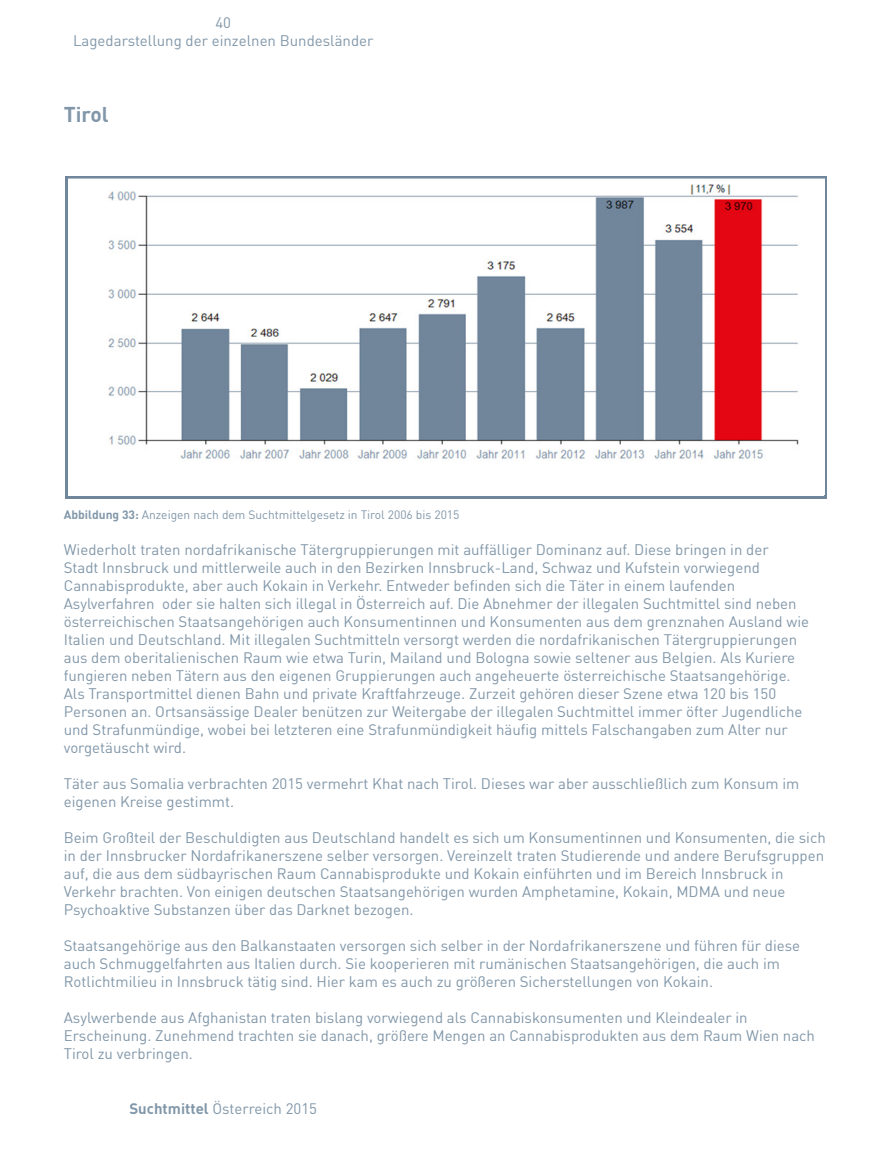
<style>
.page{position:relative;width:893px;height:1149px;background:#fff}
.page>*{position:absolute;margin:0;border:0;box-sizing:border-box;transform-origin:0 0}
.t1{font:700 21px "DIN";color:#8197a9}
.t2{font:15px/18px "DIN";color:#8197a9}
.t3{font:12px "DIN";color:#8197a9}
.s1{font-weight:700}
</style>
<div class="page">
<hr style="left:65px;top:176px;width:3px;height:322px;background:#70869b">
<hr style="left:824px;top:179px;width:3px;height:319px;background:#70869b">
<hr style="left:68px;top:176px;width:759px;height:3px;background:#70869b">
<hr style="left:68px;top:495px;width:759px;height:3px;background:#70869b">
<img style="left:108px;top:184px;width:691px;height:277px">
<p class="t2" style="left:215px;top:14px;width:17px">40</p>
<p class="t2" style="left:73px;top:32px;width:302px">Lagedarstellung der einzelnen Bundesländer</p>
<p class="t1" style="left:64px;top:101px;width:46px">Tirol</p>
<p class="t3" style="left:64px;top:506px;width:397px"><span class="s1">Abbildung 33:</span> Anzeigen nach dem Suchtmittelgesetz in Tirol 2006 bis 2015</p>
<p class="t2" style="left:64px;top:540px;width:747px">Wiederholt traten nordafrikanische Tätergruppierungen mit auffälliger Dominanz auf. Diese bringen in der<br>Stadt Innsbruck und mittlerweile auch in den Bezirken Innsbruck-Land, Schwaz und Kufstein vorwiegend Cannabisprodukte, aber auch Kokain in Verkehr. Entweder befinden sich die Täter in einem laufenden Asylverfahren oder sie halten sich illegal in Österreich auf. Die Abnehmer der illegalen Suchtmittel sind neben österreichischen Staatsangehörigen auch Konsumentinnen und Konsumenten aus dem grenznahen Ausland wie Italien und Deutschland. Mit illegalen Suchtmitteln versorgt werden die nordafrikanischen Tätergruppierungen aus dem oberitalienischen Raum wie etwa Turin, Mailand und Bologna sowie seltener aus Belgien. Als Kuriere fungieren neben Tätern aus den eigenen Gruppierungen auch angeheuerte österreichische Staatsangehörige.<br>Als Transportmittel dienen Bahn und private Kraftfahrzeuge. Zurzeit gehören dieser Szene etwa 120 bis 150<br>Personen an. Ortsansässige Dealer benützen zur Weitergabe der illegalen Suchtmittel immer öfter Jugendliche und Strafunmündige, wobei bei letzteren eine Strafunmündigkeit häufig mittels Falschangaben zum Alter nur vorgetäuscht wird.</p>
<p class="t2" style="left:64px;top:774px;width:737px">Täter aus Somalia verbrachten 2015 vermehrt Khat nach Tirol. Dieses war aber ausschließlich zum Konsum im eigenen Kreise gestimmt.</p>
<p class="t2" style="left:64px;top:828px;width:764px">Beim Großteil der Beschuldigten aus Deutschland handelt es sich um Konsumentinnen und Konsumenten, die sich in der Innsbrucker Nordafrikanerszene selber versorgen. Vereinzelt traten Studierende und andere Berufsgruppen auf, die aus dem südbayrischen Raum Cannabisprodukte und Kokain einführten und im Bereich Innsbruck in Verkehr brachten. Von einigen deutschen Staatsangehörigen wurden Amphetamine, Kokain, MDMA und neue Psychoaktive Substanzen über das Darknet bezogen.</p>
<p class="t2" style="left:64px;top:936px;width:738px">Staatsangehörige aus den Balkanstaaten versorgen sich selber in der Nordafrikanerszene und führen für diese auch Schmuggelfahrten aus Italien durch. Sie kooperieren mit rumänischen Staatsangehörigen, die auch im<br>Rotlichtmilieu in Innsbruck tätig sind. Hier kam es auch zu größeren Sicherstellungen von Kokain.</p>
<p class="t2" style="left:64px;top:1008px;width:753px">Asylwerbende aus Afghanistan traten bislang vorwiegend als Cannabiskonsumenten und Kleindealer in<br>Erscheinung. Zunehmend trachten sie danach, größere Mengen an Cannabisprodukten aus dem Raum Wien nach<br>Tirol zu verbringen.</p>
<p class="t2" style="left:129px;top:1098px;width:189px"><span class="s1">Suchtmittel</span> Österreich 2015</p>
</div>
